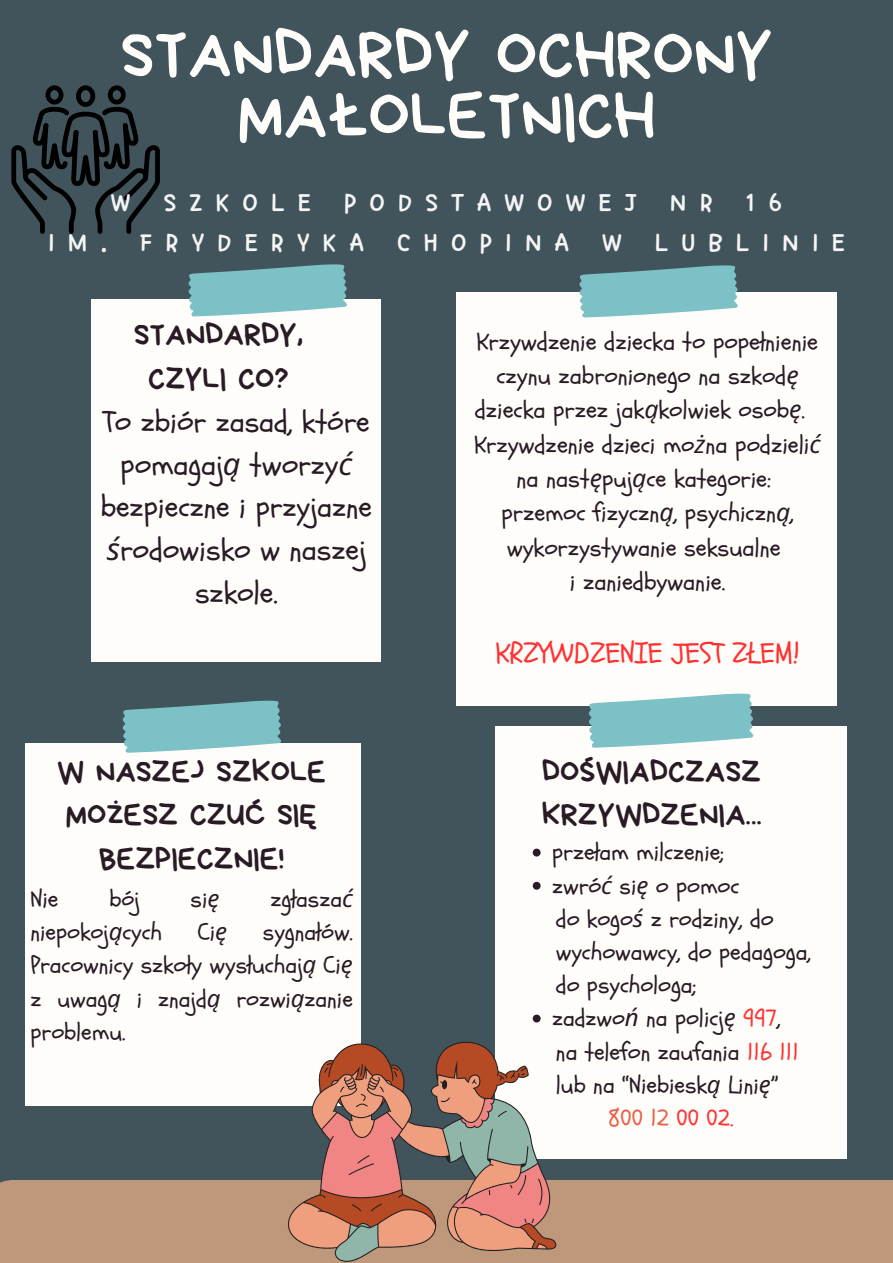
<style>
.page{position:relative;width:893px;height:1263px;background:#fff}
.page>*{position:absolute;margin:0;border:0;box-sizing:border-box;transform-origin:0 0}
.t1{font:67.65px/60.8px "Bryndan Write";color:#fffdfa;text-align:center}
.t2{font:31.5px/43.9px "Bryndan Write";color:#291b25;text-align:center}
.t3{font:30.75px/42.8px "Schoolbell";color:#291b25;text-align:center}
.t4{font:29.25px "Schoolbell";color:#ff3131}
.t5{font:28.5px/39.4px "TT Dalpangi R";letter-spacing:.445em;color:#f5f5f5;text-align:center}
.t6{font:24.75px/34.3px "Schoolbell";color:#291b25}
.t7{font:24px/33.2px "Schoolbell";color:#291b25;text-align:justify}
.t8{font:24px "Schoolbell";color:#e86049}
.s1{font-family:"Noto Sans";font-style:italic}
.s2{color:#ff3131}
</style>
<div class="page">
<div style="left:0;top:0;width:893px;height:1192px;background:#41545b"></div>
<div style="left:0;top:1180px;width:893px;height:83px;background:#bf977b"></div>
<div style="left:92px;top:299px;width:289px;height:363px;background:#fffdfa"></div>
<div style="left:495px;top:727px;width:351px;height:432px;background:#fffdfa"></div>
<div style="left:25px;top:743px;width:336px;height:363px;background:#fffdfa"></div>
<div style="left:456px;top:292px;width:381px;height:414px;background:#fffdfa"></div>
<svg style="left:188px;top:264px;width:159px;height:52px"></svg>
<svg style="left:579px;top:265px;width:159px;height:52px"></svg>
<svg style="left:588px;top:693px;width:165px;height:55px"></svg>
<svg style="left:122px;top:700px;width:159px;height:53px"></svg>
<svg style="left:11px;top:85px;width:149px;height:149px"></svg>
<svg style="left:287px;top:1041px;width:270px;height:221px"></svg>
<svg style="left:533px;top:849px;width:7px;height:7px"></svg>
<svg style="left:533px;top:882px;width:7px;height:8px"></svg>
<svg style="left:533px;top:1014px;width:7px;height:8px"></svg>
<h1 class="t1" style="left:120px;top:24px;width:654px">STANDARDY OCHRONY<br>MAŁOLETNICH</h1>
<p class="t5" style="left:48px;top:183px;width:798px">W SZKOLE PODSTAWOWEJ NR 16<br>IM. FRYDERYKA CHOPINA W LUBLINIE</p>
<h2 class="t2" style="left:134px;top:313px;width:171px">STANDARDY,<br>CZYLI CO?</h2>
<h2 class="t3" style="left:101px;top:401px;width:273px">To zbiór zasad, które pomagaj<span class="s1">ą</span> tworzy<span class="s1">ć </span>bezpieczne i przyjazne <span class="s1">ś</span>rodowisko w naszej szkole.</h2>
<p class="t2" style="left:57px;top:749px;width:270px">W NASZEJ SZKOLE<br>MOŻESZ CZUĆ SIĘ<br>BEZPIECZNIE!</p>
<p class="t7" style="left:30px;top:883px;width:29px">Nie</p>
<p class="t7" style="left:109px;top:883px;width:32px">bój</p>
<p class="t7" style="left:191px;top:883px;width:30px">si<span class="s1">ę</span></p>
<p class="t7" style="left:270px;top:883px;width:84px">zgłasza<span class="s1">ć</span></p>
<p class="t7" style="left:30px;top:916px;width:133px">niepokoj<span class="s1">ą</span>cych</p>
<p class="t7" style="left:198px;top:916px;width:31px">Ci<span class="s1">ę</span></p>
<p class="t7" style="left:30px;top:916px;width:324px;text-indent:232px">sygnałów.<br>Pracownicy szkoły wysłuchaj<span class="s1">ą</span> Ci<span class="s1">ę </span>z uwag<span class="s1">ą</span> i znajd<span class="s1">ą</span> rozwi<span class="s1">ą</span>zanie problemu.</p>
<h3 class="t6" style="left:477px;top:325px;width:343px">Krzywdzenie dziecka to popełnienie</h3>
<h3 class="t6" style="left:496px;top:359px;width:304px">czynu zabronionego na szkod<span class="s1">ę</span></h3>
<h3 class="t6" style="left:475px;top:393px;width:332px">dziecka przez jak<span class="s1">ą</span>kolwiek osob<span class="s1">ę</span>.</h3>
<h3 class="t6" style="left:474px;top:428px;width:348px">Krzywdzenie dzieci mo<span class="s1">ż</span>na podzieli<span class="s1">ć</span></h3>
<h3 class="t6" style="left:516px;top:462px;width:256px">na nast<span class="s1">ę</span>puj<span class="s1">ą</span>ce kategorie:</h3>
<p class="t6" style="left:501px;top:496px;width:294px">przemoc fizyczn<span class="s1">ą</span>, psychiczn<span class="s1">ą</span>, wykorzystywanie seksualne</p>
<h2 class="t6" style="left:570px;top:565px;width:157px">i zaniedbywanie.</h2>
<p class="t4" style="left:496px;top:634px;width:305px">KRZYWDZENIE JEST ZŁEM!</p>
<p class="t2" style="left:542px;top:749px;width:221px;text-align:left">DOŚWIADCZASZ<br>KRZYWDZENIA...</p>
<p class="t7" style="left:552px;top:836px;width:173px">przełam milczenie;</p>
<p class="t7" style="left:552px;top:870px;width:189px">zwró<span class="s1">ć</span> si<span class="s1">ę</span> o pomoc</p>
<p class="t7" style="left:556px;top:903px;width:219px">do kogo<span class="s1">ś</span> z rodziny, do</p>
<h2 class="t7" style="left:556px;top:936px;width:256px">wychowawcy, do pedagoga,</h2>
<p class="t7" style="left:556px;top:969px;width:142px">do psychologa;</p>
<h2 class="t7" style="left:552px;top:1002px;width:230px">zadzwo<span class="s1">ń</span> na policj<span class="s1">ę</span> <span class="s2">997</span>,</h2>
<p class="t7" style="left:556px;top:1035px;width:244px">na telefon zaufania <span class="s2">116 111</span></p>
<p class="t7" style="left:556px;top:1069px;width:224px">lub na “Niebiesk<span class="s1">ą</span> Lini<span class="s1">ę</span>”</p>
<p class="t8" style="left:608px;top:1102px;width:127px">800 12 <span class="s2">00 02.</span></p>
</div>
